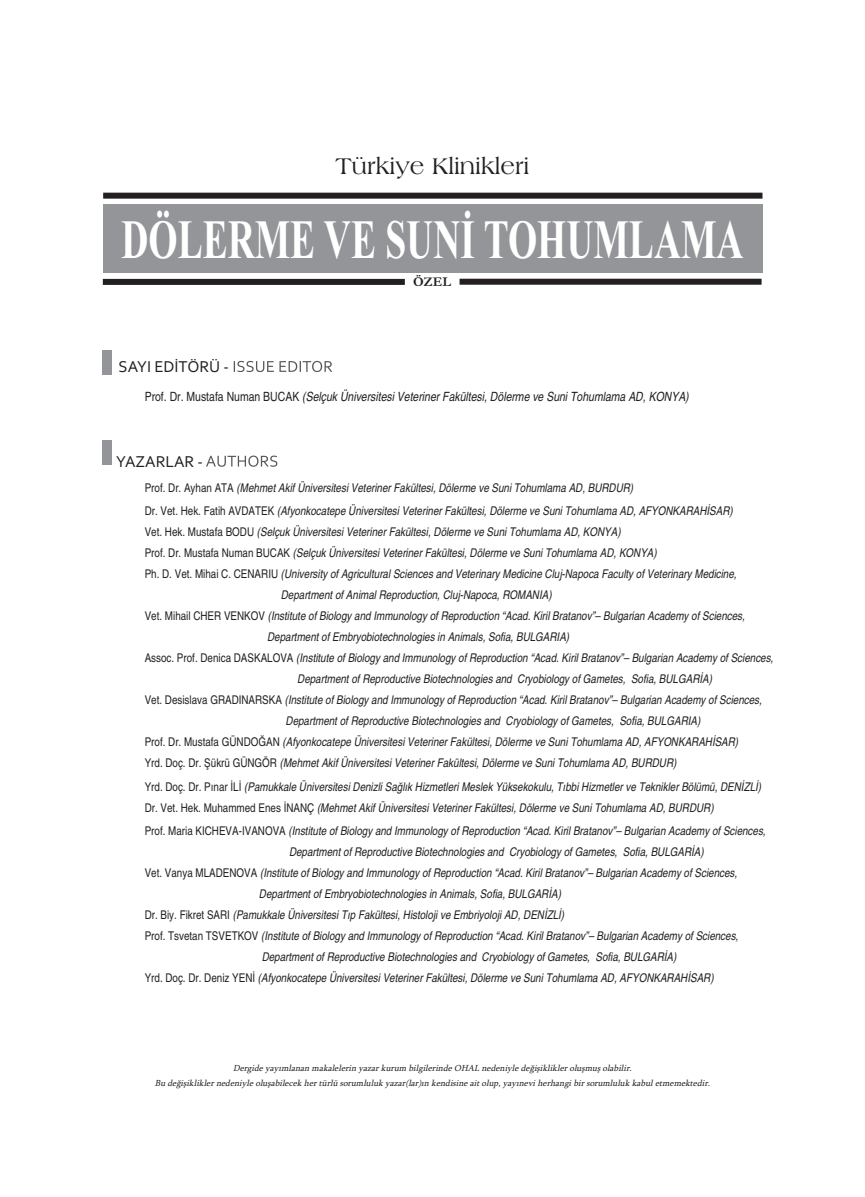
<style>
.page{position:relative;width:865px;height:1197px;background:#fff}
.page>*{position:absolute;margin:0;border:0;box-sizing:border-box;transform-origin:0 0}
.t1{font:700 55.35px "Times New Roman";color:#fff;scale:.68 1}
.t2{font:24px "Americana BT Roman";color:#231f20}
.t3{font:16.5px "Corbel";color:#231f20}
.t4{font:700 13.5px "Garamond";color:#231f20}
.t5{font:italic condensed 12.75px "Helvetica";color:#231f20}
.t6{font:italic condensed 12px/23.1px "Helvetica";color:#231f20}
.t7{font:italic 9px/15px "Sylfaen";color:#231f20;text-align:center}
.s1{font-style:normal}
</style>
<div class="page">
<div style="left:103px;top:204px;width:659px;height:68px;background:#939598"></div>
<div style="left:103px;top:193px;width:659px;height:6px;background:#231f20"></div>
<div style="left:103px;top:279px;width:302px;height:6px;background:#231f20"></div>
<div style="left:459px;top:279px;width:302px;height:6px;background:#231f20"></div>
<div style="left:103px;top:349px;width:9px;height:25px;background:#939598"></div>
<svg style="left:234px;top:361px;width:67px;height:11px"></svg>
<div style="left:103px;top:440px;width:9px;height:25px;background:#939598"></div>
<svg style="left:206px;top:455px;width:71px;height:11px"></svg>
<h2 class="t2" style="left:335px;top:152px;width:195px">Türkiye Klinikleri</h2>
<h1 class="t1" style="left:121px;top:207px;width:916px">DÖLERME VE SUNİ TOHUMLAMA</h1>
<p class="t4" style="left:413px;top:274px;width:39px">ÖZEL</p>
<h3 class="t3" style="left:119px;top:356px;width:112px">SAYI EDİTÖRÜ -</h3>
<p class="t5" style="left:145px;top:389px;width:545px"><span class="s1">Prof. Dr. Mustafa Numan BUCAK</span> (Selçuk Üniversitesi Veteriner Fakültesi, Dölerme ve Suni Tohumlama AD, KONYA)</p>
<h3 class="t3" style="left:116px;top:451px;width:88px">YAZARLAR -</h3>
<p class="t6" style="left:145px;top:476px;width:589px"><span class="s1">Prof. Dr. Ayhan ATA</span> (Mehmet Akif Üniversitesi Veteriner Fakültesi, Dölerme ve Suni Tohumlama AD, BURDUR)<br><span class="s1">Dr. Vet. Hek. Fatih AVDATEK</span> (Afyonkocatepe Üniversitesi Veteriner Fakültesi, Dölerme ve Suni Tohumlama AD, AFYONKARAHİSAR)</p>
<p class="t6" style="left:145px;top:520px;width:477px"><span class="s1">Vet. Hek. Mustafa BODU</span> (Selçuk Üniversitesi Veteriner Fakültesi, Dölerme ve Suni Tohumlama AD, KONYA)</p>
<p class="t6" style="left:145px;top:541px;width:513px"><span class="s1">Prof. Dr. Mustafa Numan BUCAK</span> (Selçuk Üniversitesi Veteriner Fakültesi, Dölerme ve Suni Tohumlama AD, KONYA)</p>
<p class="t6" style="left:145px;top:562px;width:593px"><span class="s1">Ph. D. Vet. Mihai C. CENARIU</span> (University of Agricultural Sciences and Veterinary Medicine Cluj-Napoca Faculty of Veterinary Medicine,</p>
<p class="t6" style="left:281px;top:583px;width:272px">Department of Animal Reproduction, Cluj-Napoca, ROMANIA)</p>
<p class="t6" style="left:145px;top:604px;width:601px"><span class="s1">Vet. Mihail CHER VENKOV</span> (Institute of Biology and Immunology of Reproduction “Acad. Kiril Bratanov”– Bulgarian Academy of Sciences,</p>
<p class="t6" style="left:267px;top:625px;width:303px">Department of Embryobiotechnologies in Animals, Sofia, BULGARIA)</p>
<p class="t6" style="left:145px;top:646px;width:630px"><span class="s1">Assoc. Prof. Denica DASKALOVA</span> (Institute of Biology and Immunology of Reproduction “Acad. Kiril Bratanov”– Bulgarian Academy of Sciences,</p>
<p class="t6" style="left:297px;top:667px;width:416px">Department of Reproductive Biotechnologies and Cryobiology of Gametes, Sofia, BULGARİA)</p>
<p class="t6" style="left:145px;top:688px;width:618px"><span class="s1">Vet. Desislava GRADINARSKA</span> (Institute of Biology and Immunology of Reproduction “Acad. Kiril Bratanov”– Bulgarian Academy of Sciences,</p>
<p class="t6" style="left:285px;top:709px;width:416px">Department of Reproductive Biotechnologies and Cryobiology of Gametes, Sofia, BULGARIA)</p>
<p class="t6" style="left:145px;top:730px;width:595px"><span class="s1">Prof. Dr. Mustafa GÜNDOĞAN</span> (Afyonkocatepe Üniversitesi Veteriner Fakültesi, Dölerme ve Suni Tohumlama AD, AFYONKARAHİSAR)</p>
<p class="t6" style="left:145px;top:751px;width:533px"><span class="s1">Yrd. Doç. Dr. Şükrü GÜNGÖR</span> (Mehmet Akif Üniversitesi Veteriner Fakültesi, Dölerme ve Suni Tohumlama AD, BURDUR)</p>
<p class="t6" style="left:145px;top:775px;width:618px;line-height:21px"><span class="s1">Yrd. Doç. Dr. Pınar İLİ</span> (Pamukkale Üniversitesi Denizli Sağlık Hizmetleri Meslek Yüksekokulu, Tıbbi Hizmetler ve Teknikler Bölümü, DENİZLİ)<br><span class="s1">Dr. Vet. Hek. Muhammed Enes İNANÇ</span> (Mehmet Akif Üniversitesi Veteriner Fakültesi, Dölerme ve Suni Tohumlama AD, BURDUR)</p>
<p class="t6" style="left:145px;top:818px;width:622px"><span class="s1">Prof. Maria KICHEVA-IVANOVA</span> (Institute of Biology and Immunology of Reproduction “Acad. Kiril Bratanov”– Bulgarian Academy of Sciences,</p>
<p class="t6" style="left:289px;top:839px;width:416px">Department of Reproductive Biotechnologies and Cryobiology of Gametes, Sofia, BULGARİA)</p>
<p class="t6" style="left:145px;top:860px;width:594px"><span class="s1">Vet. Vanya MLADENOVA</span> (Institute of Biology and Immunology of Reproduction “Acad. Kiril Bratanov”– Bulgarian Academy of Sciences,</p>
<p class="t6" style="left:259px;top:881px;width:303px">Department of Embryobiotechnologies in Animals, Sofia, BULGARİA)</p>
<p class="t6" style="left:145px;top:902px;width:421px"><span class="s1">Dr. Biy. Fikret SARI</span> (Pamukkale Üniversitesi Tıp Fakültesi, Histoloji ve Embriyoloji AD, DENİZLİ)</p>
<p class="t6" style="left:145px;top:923px;width:595px"><span class="s1">Prof. Tsvetan TSVETKOV</span> (Institute of Biology and Immunology of Reproduction “Acad. Kiril Bratanov”– Bulgarian Academy of Sciences,</p>
<p class="t6" style="left:262px;top:944px;width:416px">Department of Reproductive Biotechnologies and Cryobiology of Gametes, Sofia, BULGARİA)</p>
<p class="t6" style="left:145px;top:965px;width:570px"><span class="s1">Yrd. Doç. Dr. Deniz YENİ</span> (Afyonkocatepe Üniversitesi Veteriner Fakültesi, Dölerme ve Suni Tohumlama AD, AFYONKARAHİSAR)</p>
<p class="t7" style="left:155px;top:1060px;width:559px">Dergide yayımlanan makalelerin yazar kurum bilgilerinde OHAL nedeniyle değişiklikler oluşmuş olabilir.<br>Bu değişiklikler nedeniyle oluşabilecek her türlü sorumluluk yazar(lar)ın kendisine ait olup, yayınevi herhangi bir sorumluluk kabul etmemektedir.</p>
</div>
